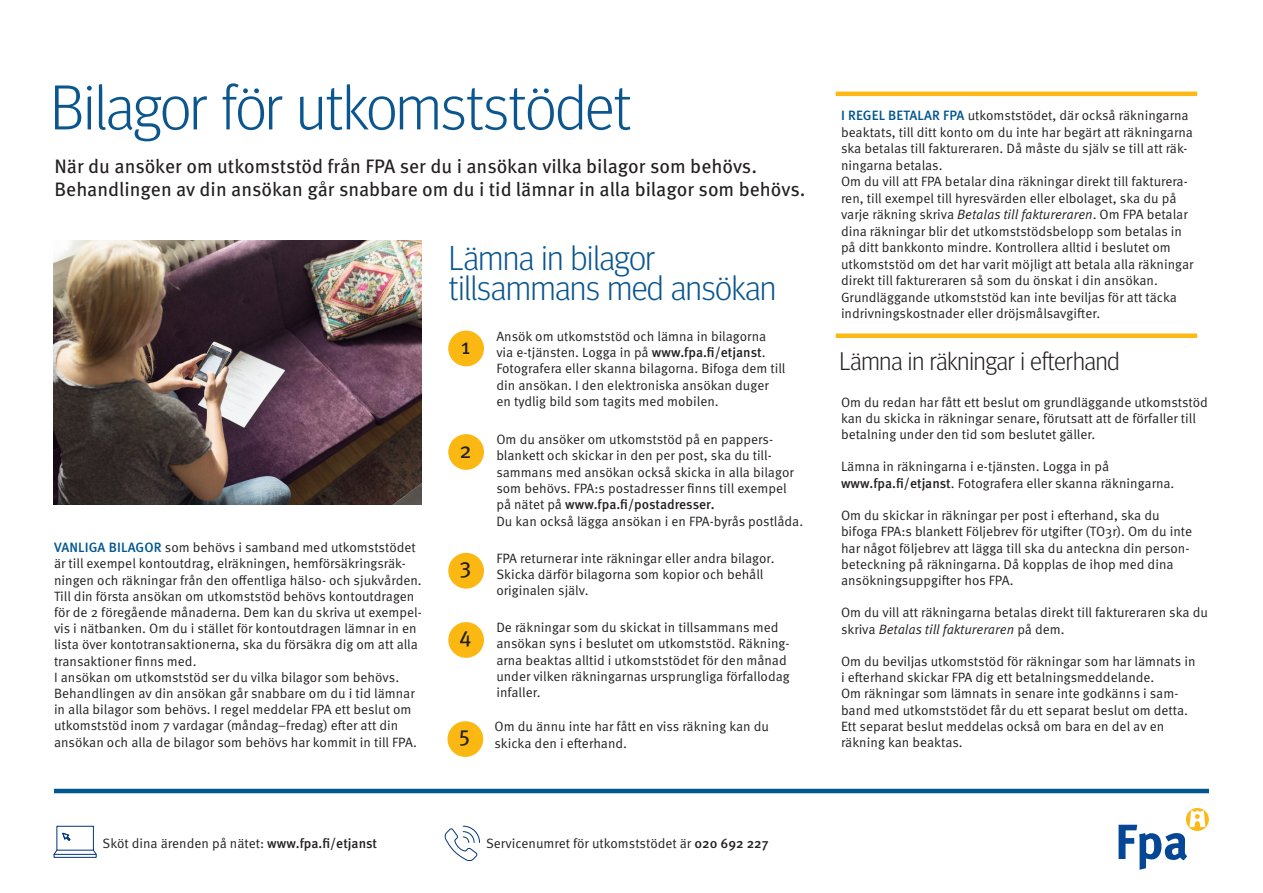
<style>
.page{position:relative;width:1263px;height:893px;background:#fff}
.page>*{position:absolute;margin:0;border:0;box-sizing:border-box;transform-origin:0 0}
.Otsikko_sininen{font:300 63px "Meta Headline Pro";color:#0b568f}
.Väliotsikko_sininen{font:300 34.5px/30px "Meta Headline Pro";color:#0b568f}
.Väliotsikko{font:300 25.5px "Meta Headline Pro";color:#231f20}
.t1{font:22.35px "Meta Pro";color:#231f20}
.Ingressi{font:19.5px/23.4px "Meta Pro";color:#231f20}
.Leipäteksti_liehu{font:13.5px/16.2px "Meta Pro Norm";color:#231f20}
.Leipäteksti_tasapals{font:13.5px/16.5px "Meta Pro Norm";color:#231f20}
.Alatunnisteen_teksti{font:13.5px "Meta Pro Norm";color:#231f20}
.s1{font-family:"Meta Pro";font-weight:500;color:#00578f}
.s2{font-family:"Meta Pro Norm Ita"}
.s3{font-family:"Meta Pro";font-weight:500}
</style>
<div class="page">
<hr style="left:54px;top:789px;width:1155px;height:4px;background:#00578f">
<svg style="left:1118px;top:808px;width:91px;height:62px"></svg>
<svg style="left:445px;top:826px;width:35px;height:35px"></svg>
<div style="left:448px;top:331px;width:36px;height:35px;background:#fcb812;border-radius:50%"></div>
<div style="left:448px;top:434px;width:36px;height:36px;background:#fcb812;border-radius:50%"></div>
<div style="left:448px;top:553px;width:36px;height:36px;background:#fcb812;border-radius:50%"></div>
<div style="left:448px;top:622px;width:36px;height:36px;background:#fcb812;border-radius:50%"></div>
<img style="left:54px;top:241px;width:368px;height:264px">
<div style="left:56px;top:826px;width:38px;height:25px;border:1px solid #003580"></div>
<svg style="left:54px;top:849px;width:43px;height:9px"></svg>
<hr style="left:54px;top:854px;width:42px;height:1px;background:#003580">
<svg style="left:62px;top:832px;width:9px;height:9px"></svg>
<div style="left:447px;top:721px;width:36px;height:36px;background:#fcb812;border-radius:50%"></div>
<div style="left:836px;top:333px;width:361px;height:5px;background:#fcb814"></div>
<hr style="left:836px;top:92px;width:361px;height:4px;background:#fcb814">
<p class="Otsikko_sininen" style="left:51px;top:62px;width:582px">Bilagor för utkomststödet</p>
<p class="Ingressi" style="left:54px;top:153px;width:753px">När du ansöker om utkomststöd från FPA ser du i ansökan vilka bilagor som behövs.<br>Behandlingen av din ansökan går snabbare om du i tid lämnar in alla bilagor som behövs.</p>
<p class="Väliotsikko_sininen" style="left:449px;top:240px;width:329px">Lämna in bilagor tillsammans med ansökan</p>
<p class="Leipäteksti_tasapals" style="left:841px;top:106px;width:353px"><span class="s1">I REGEL BETALAR FPA</span> utkomststödet, där också räkningarna beaktats, till ditt konto om du inte har begärt att räkningarna ska betalas till faktureraren. Då måste du själv se till att räk&shy;ningarna betalas.</p>
<p class="Leipäteksti_tasapals" style="left:841px;top:172px;width:354px">Om du vill att FPA betalar dina räkningar direkt till fakturera&shy;ren, till exempel till hyresvärden eller elbolaget, ska du på varje räkning skriva <span class="s2">Betalas till faktureraren</span>. Om FPA betalar dina räkningar blir det utkomststödsbelopp som betalas in på ditt bankkonto mindre. Kontrollera alltid i beslutet om utkomststöd om det har varit möjligt att betala alla räkningar direkt till faktureraren så som du önskat i din ansökan.</p>
<p class="Leipäteksti_tasapals" style="left:841px;top:288px;width:337px">Grundläggande utkomststöd kan inte beviljas för att täcka indrivningskostnader eller dröjsmålsavgifter.</p>
<p class="Leipäteksti_liehu" style="left:54px;top:539px;width:369px"><span class="s1">VANLIGA BILAGOR</span> som behövs i samband med utkomststödet är till exempel kontoutdrag, elräkningen, hemförsäkringsräk&shy;ningen och räkningar från den offentliga hälso- och sjukvården.<br>Till din första ansökan om utkomststöd behövs kontoutdragen för de 2 föregående månaderna. Dem kan du skriva ut exempel&shy;vis i nätbanken. Om du i stället för kontoutdragen lämnar in en lista över kontotransaktionerna, ska du försäkra dig om att alla transaktioner finns med.</p>
<p class="Leipäteksti_liehu" style="left:54px;top:668px;width:364px">I ansökan om utkomststöd ser du vilka bilagor som behövs.<br>Behandlingen av din ansökan går snabbare om du i tid lämnar in alla bilagor som behövs. I regel meddelar FPA ett beslut om utkomststöd inom 7 vardagar (måndag–fredag) efter att din ansökan och alla de bilagor som behövs har kommit in till FPA.</p>
<p class="Alatunnisteen_teksti" style="left:103px;top:833px;width:276px">Sköt dina ärenden på nätet: <span class="s3">www.fpa.fi/etjanst</span></p>
<p class="Leipäteksti_liehu" style="left:496px;top:327px;width:291px">Ansök om utkomststöd och lämna in bilagorna via e-tjänsten. Logga in på <span class="s3">www.fpa.fi/etjanst</span>.<br>Fotografera eller skanna bilagorna. Bifoga dem till din ansökan. I den elektroniska ansökan duger en tydlig bild som tagits med mobilen.</p>
<p class="Leipäteksti_liehu" style="left:496px;top:431px;width:299px">Om du ansöker om utkomststöd på en pappers&shy;blankett och skickar in den per post, ska du till&shy;sammans med ansökan också skicka in alla bilagor som behövs. FPA:s postadresser finns till exempel på nätet på <span class="s3">www.fpa.fi/postadresser.</span></p>
<p class="Leipäteksti_liehu" style="left:496px;top:512px;width:308px">Du kan också lägga ansökan i en FPA-byrås postlåda.</p>
<p class="Leipäteksti_liehu" style="left:496px;top:549px;width:280px">FPA returnerar inte räkningar eller andra bilagor.<br>Skicka därför bilagorna som kopior och behåll originalen själv.</p>
<p class="t1" style="left:461px;top:329px;width:11px">1</p>
<p class="Väliotsikko" style="left:839px;top:343px;width:282px">Lämna in räkningar i efterhand</p>
<p class="Leipäteksti_liehu" style="left:841px;top:393px;width:368px">Om du redan har fått ett beslut om grundläggande utkomststöd kan du skicka in räkningar senare, förutsatt att de förfaller till betalning under den tid som beslutet gäller.</p>
<p class="Leipäteksti_liehu" style="left:841px;top:457px;width:335px">Lämna in räkningarna i e-tjänsten. Logga in på <span class="s3">www.fpa.fi/etjanst</span>. Fotografera eller skanna räkningarna.</p>
<p class="Leipäteksti_liehu" style="left:841px;top:507px;width:353px">Om du skickar in räkningar per post i efterhand, ska du bifoga FPA:s blankett Följebrev för utgifter (TO3r). Om du inte har något följebrev att lägga till ska du anteckna din person&shy;beteckning på räkningarna. Då kopplas de ihop med dina ansökningsuppgifter hos FPA.</p>
<p class="Leipäteksti_liehu" style="left:841px;top:604px;width:368px">Om du vill att räkningarna betalas direkt till faktureraren ska du skriva <span class="s2">Betalas till faktureraren</span> på dem.</p>
<p class="Leipäteksti_liehu" style="left:841px;top:652px;width:356px">Om du beviljas utkomststöd för räkningar som har lämnats in i efterhand skickar FPA dig ett betalningsmeddelande.<br>Om räkningar som lämnats in senare inte godkänns i sam&shy;band med utkomststödet får du ett separat beslut om detta.<br>Ett separat beslut meddelas också om bara en del av en</p>
<p class="t1" style="left:459px;top:433px;width:14px">2</p>
<p class="t1" style="left:459px;top:552px;width:13px">3</p>
<p class="t1" style="left:459px;top:621px;width:14px">4</p>
<p class="Leipäteksti_liehu" style="left:496px;top:619px;width:295px">De räkningar som du skickat in tillsammans med ansökan syns i beslutet om utkomststöd. Räkning&shy;arna beaktas alltid i utkomststödet för den månad under vilken räkningarnas ursprungliga förfallodag infaller.</p>
<p class="Leipäteksti_liehu" style="left:494px;top:718px;width:276px">Om du ännu inte har fått en viss räkning kan du skicka den i efterhand.</p>
<p class="t1" style="left:459px;top:720px;width:12px">5</p>
<p class="Leipäteksti_liehu" style="left:841px;top:733px;width:123px">räkning kan beaktas.</p>
<p class="Alatunnisteen_teksti" style="left:486px;top:833px;width:284px">Servicenumret för utkomststödet är <span class="s3">020 692 227</span></p>
</div>
